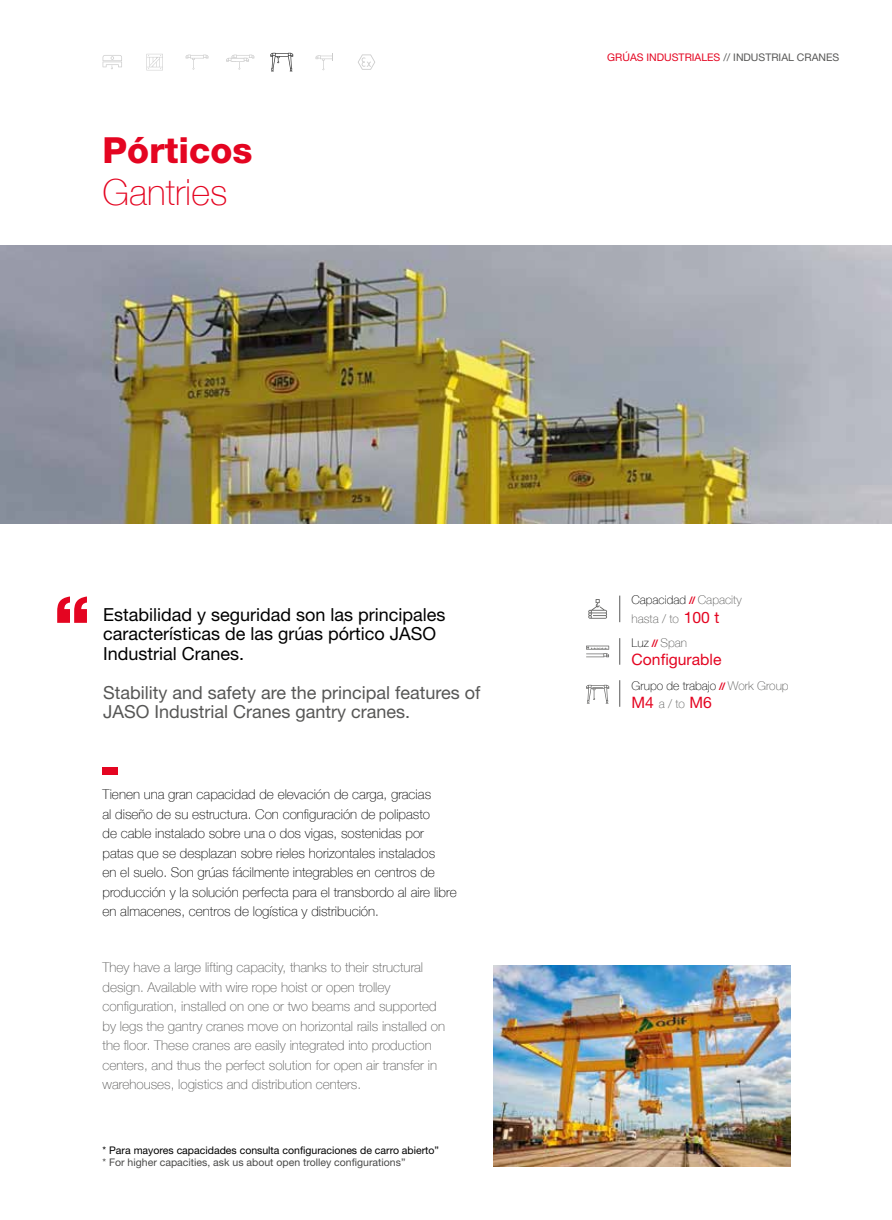
<style>
.page{position:relative;width:892px;height:1220px;background:#fff}
.page>*{position:absolute;margin:0;border:0;box-sizing:border-box;transform-origin:0 0}
.t1{font:900 69.45px "Helvetica Neue";color:#e40521}
.t2{font:800 36px "Helvetica Neue";color:#e40521}
.t3{font:100 36px "Helvetica Neue";color:#e40521}
.t4{font:18px/19.5px "Helvetica Neue";color:#000}
.t5{font:18px/19.5px "Helvetica Neue";color:#575756}
.t6{font:15.75px "Helvetica Neue";color:#e40521}
.t7{font:100 13.5px/19.5px "Helvetica Neue";color:#575756}
.t8{font:100 13.5px/19.5px "Helvetica Neue";color:#000}
.t9{font:100 12px/18.5px "Helvetica Neue";color:#575756}
.t10{font:100 12px "Helvetica Neue";color:#000}
.t11{font:10.5px "Helvetica Neue";color:#000}
.t12{font:10.5px "Helvetica Neue";color:#4a4a49}
.t13{font:10.5px "Helvetica Neue";color:#575756}
.s1{color:#e40521}
.s2{color:#000}
.s3{font-family:"Helvetica";font-weight:700;font-size:10.2px;color:#e40521}
.s4{font-weight:400;font-size:15.75px;color:#e40521}
.s5{color:#575756}
.s6{font-weight:100;font-size:12px;color:#575756}
</style>
<div class="page">
<img style="left:0;top:245px;width:892px;height:279px">
<svg style="left:619px;top:680px;width:1px;height:27px"></svg>
<svg style="left:619px;top:595px;width:1px;height:27px"></svg>
<svg style="left:588px;top:599px;width:19px;height:20px"></svg>
<svg style="left:586px;top:685px;width:23px;height:18px"></svg>
<svg style="left:619px;top:638px;width:1px;height:27px"></svg>
<svg style="left:586px;top:645px;width:23px;height:12px"></svg>
<svg style="left:103px;top:55px;width:19px;height:14px"></svg>
<svg style="left:146px;top:54px;width:17px;height:16px"></svg>
<svg style="left:358px;top:54px;width:17px;height:16px"></svg>
<svg style="left:270px;top:53px;width:23px;height:18px"></svg>
<svg style="left:185px;top:55px;width:23px;height:15px"></svg>
<svg style="left:226px;top:55px;width:28px;height:15px"></svg>
<svg style="left:315px;top:54px;width:18px;height:16px"></svg>
<div style="left:103px;top:768px;width:15px;height:7px;background:#e40521"></div>
<img style="left:493px;top:965px;width:297px;height:201px">
<h2 class="t2" style="left:103px;top:128px;width:152px">Pórticos</h2>
<h2 class="t3" style="left:103px;top:170px;width:126px">Gantries</h2>
<p class="t13" style="left:607px;top:51px;width:233px"><span class="s1">GRÚAS INDUSTRIALES</span> // INDUSTRIAL CRANES</p>
<h1 class="t1" style="left:54px;top:580px;width:38px">“</h1>
<p class="t9" style="left:631px;top:590px;width:112px"><span class="s2">Capacidad</span> <span class="s3">//</span> Capacity hasta / to <span class="s4">100 t</span></p>
<p class="t9" style="left:631px;top:633px;width:57px"><span class="s2">Luz</span> <span class="s3">//</span> Span</p>
<p class="t6" style="left:631px;top:650px;width:92px">Configurable</p>
<p class="t10" style="left:631px;top:678px;width:159px">Grupo de trabajo <span class="s3">//</span> <span class="s5">Work Group</span></p>
<p class="t6" style="left:631px;top:693px;width:82px">M4 <span class="s6">a / to</span> M6</p>
<h3 class="t4" style="left:103px;top:604px;width:344px">Estabilidad y seguridad son las principales características de las grúas pórtico JASO<br>Industrial Cranes.</h3>
<h3 class="t5" style="left:103px;top:682px;width:379px">Stability and safety are the principal features of<br>JASO Industrial Cranes gantry cranes.</h3>
<p class="t8" style="left:103px;top:784px;width:355px">Tienen una gran capacidad de elevación de carga, gracias<br>al diseño de su estructura. Con configuración de polipasto<br>de cable instalado sobre una o dos vigas, sostenidas por patas que se desplazan sobre rieles horizontales instalados<br>en el suelo. Son grúas fácilmente integrables en centros de producción y la solución perfecta para el transbordo al aire libre en almacenes, centros de logística y distribución.</p>
<p class="t7" style="left:103px;top:957px;width:344px">They have a large lifting capacity, thanks to their structural design. Available with wire rope hoist or open trolley configuration, installed on one or two beams and supported by legs the gantry cranes move on horizontal rails installed on the floor. These cranes are easily integrated into production centers, and thus the perfect solution for open air transfer in warehouses, logistics and distribution centers.</p>
<p class="t11" style="left:103px;top:1143px;width:338px">* Para mayores capacidades consulta configuraciones de carro abierto”</p>
<p class="t12" style="left:103px;top:1156px;width:304px">* For higher capacities, ask us about open trolley configurations”</p>
</div>
